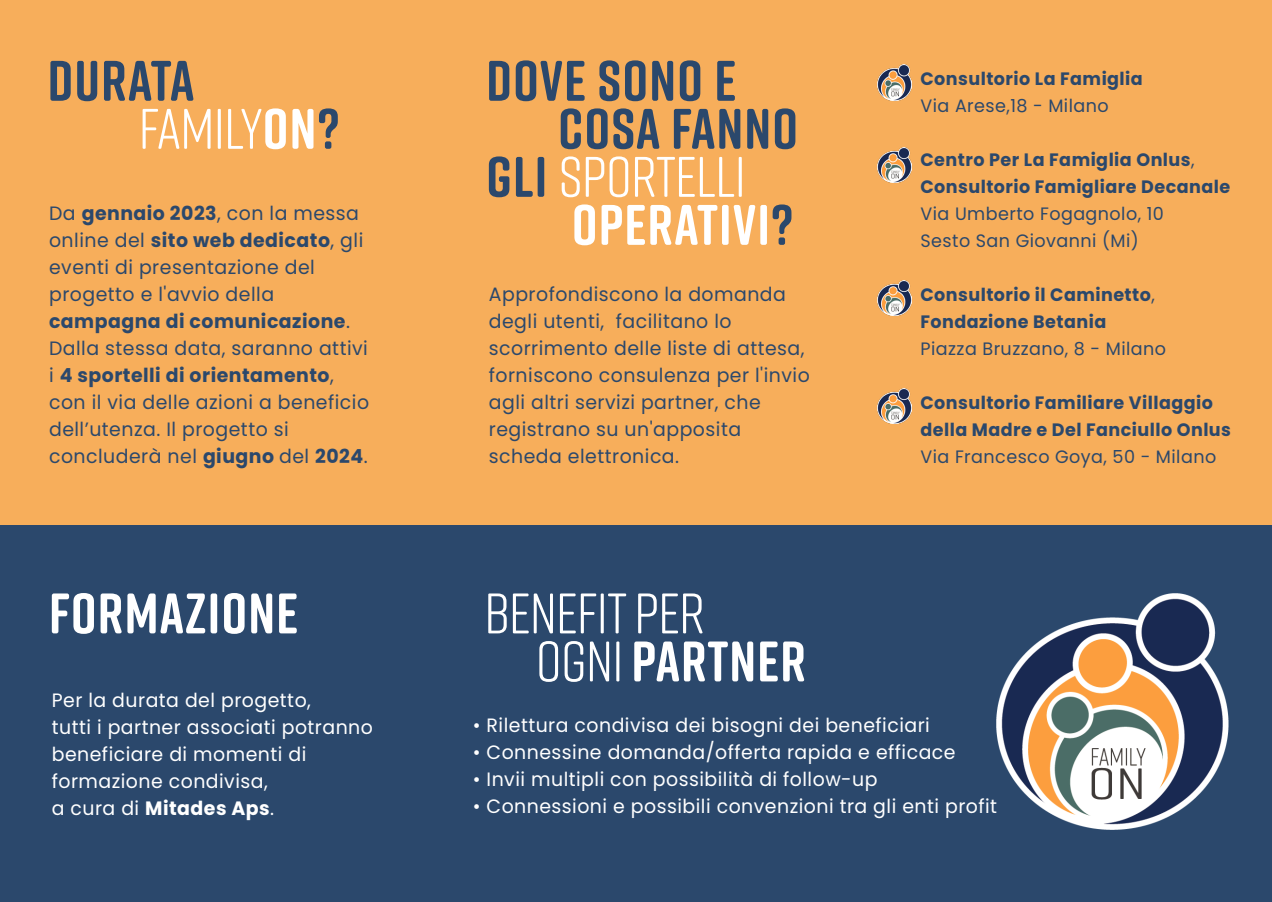
<style>
.page{position:relative;width:1272px;height:902px;background:#fff}
.page>*{position:absolute;margin:0;border:0;box-sizing:border-box;transform-origin:0 0}
.t1{font:700 57px/48px "Rift Soft";letter-spacing:.02em;color:#2b486c}
.t2{font:57px/48px "Rift Soft";letter-spacing:-.01em;color:#fff}
.t3{font:700 57px "Rift Soft";letter-spacing:.02em;color:#fff}
.t4{font:19.35px/27px "Poppins";letter-spacing:.025em;color:#2b486c}
.t5{font:19.35px/27px "Poppins";letter-spacing:.025em;color:#fff}
.t6{font:700 18px/27px "Poppins";letter-spacing:.025em;color:#2b486c}
.t7{font:18px/27px "Poppins";letter-spacing:.025em;color:#2b486c}
.s1{font-weight:400;color:#fff}
.s2{color:#fff}
.s3{font-weight:700;color:#2b486c}
.s4{color:#2b486c}
.s5{font-weight:700}
.s6{font-weight:400}
</style>
<div class="page">
<div style="left:0;top:0;width:1271px;height:901px;background:#f7ae5b"></div>
<div style="left:0;top:525px;width:1271px;height:376px;background:#2b486c"></div>
<img style="left:877px;top:65px;width:35px;height:35px">
<img style="left:996px;top:593px;width:232px;height:236px">
<img style="left:877px;top:147px;width:35px;height:35px">
<img style="left:877px;top:280px;width:35px;height:36px">
<img style="left:877px;top:388px;width:35px;height:35px">
<h1 class="t1" style="left:139px;top:56px;width:202px;text-indent:-91px">DURATA<br><span class="s1">FAMILY</span><span class="s2">ON</span>?</h1>
<h1 class="t1" style="left:486px;top:56px;width:251px">DOVE SONO E</h1>
<h1 class="t1" style="left:558px;top:104px;width:241px">COSA FANNO</h1>
<h1 class="t2" style="left:486px;top:150px;width:261px"><span class="s3">GLI</span> SPORTELLI</h1>
<h1 class="t3" style="left:572px;top:184px;width:223px">OPERATIVI<span class="s4">?</span></h1>
<p class="t4" style="left:49px;top:200px;width:321px">Da <span class="s5">gennaio 2023</span>, con la messa online del <span class="s5">sito web dedicato</span>, gli eventi di presentazione del progetto e l'avvio della <span class="s5">campagna di comunicazione</span>.<br>Dalla stessa data, saranno attivi i <span class="s5">4 sportelli di orientamento</span>, con il via delle azioni a beneficio dell’utenza. Il progetto si concluderà nel <span class="s5">giugno</span> del <span class="s5">2024</span>.</p>
<p class="t4" style="left:489px;top:281px;width:322px">Approfondiscono la domanda degli utenti, facilitano lo scorrimento delle liste di attesa, forniscono consulenza per l'invio agli altri servizi partner, che registrano su un'apposita scheda elettronica.</p>
<h1 class="t3" style="left:49px;top:572px;width:251px">FORMAZIONE</h1>
<h1 class="t2" style="left:536px;top:586px;width:272px;text-indent:-51px">BENEFIT PER<br>OGNI <span class="s5">PARTNER</span></h1>
<p class="t6" style="left:920px;top:65px;width:224px">Consultorio La Famiglia</p>
<p class="t7" style="left:920px;top:92px;width:190px">Via Arese,18 - Milano</p>
<p class="t6" style="left:920px;top:146px;width:311px">Centro Per La Famiglia Onlus<span class="s6">,<br></span>Consultorio Famigliare Decanale</p>
<p class="t7" style="left:920px;top:200px;width:245px">Via Umberto Fogagnolo, 10<br>Sesto San Giovanni (Mi)</p>
<p class="t6" style="left:920px;top:281px;width:236px">Consultorio il Caminetto<span class="s6">,<br></span>Fondazione Betania</p>
<p class="t7" style="left:920px;top:335px;width:247px">Piazza Bruzzano, 8 - Milano</p>
<p class="t6" style="left:920px;top:389px;width:312px">Consultorio Familiare Villaggio della Madre e Del Fanciullo Onlus</p>
<p class="t7" style="left:920px;top:443px;width:297px">Via Francesco Goya, 50 - Milano</p>
<p class="t5" style="left:52px;top:686px;width:323px">Per la durata del progetto,<br>tutti i partner associati potranno beneficiare di momenti di formazione condivisa,<br>a cura di <span class="s5">Mitades Aps</span>.</p>
<p class="t5" style="left:473px;top:712px;width:458px">• Rilettura condivisa dei bisogni dei beneficiari</p>
<p class="t5" style="left:473px;top:739px;width:484px">• Connessine domanda/offerta rapida e efficace</p>
<p class="t5" style="left:473px;top:766px;width:406px">• Invii multipli con possibilità di follow-up</p>
<p class="t5" style="left:473px;top:793px;width:526px">• Connessioni e possibili convenzioni tra gli enti profit</p>
</div>
